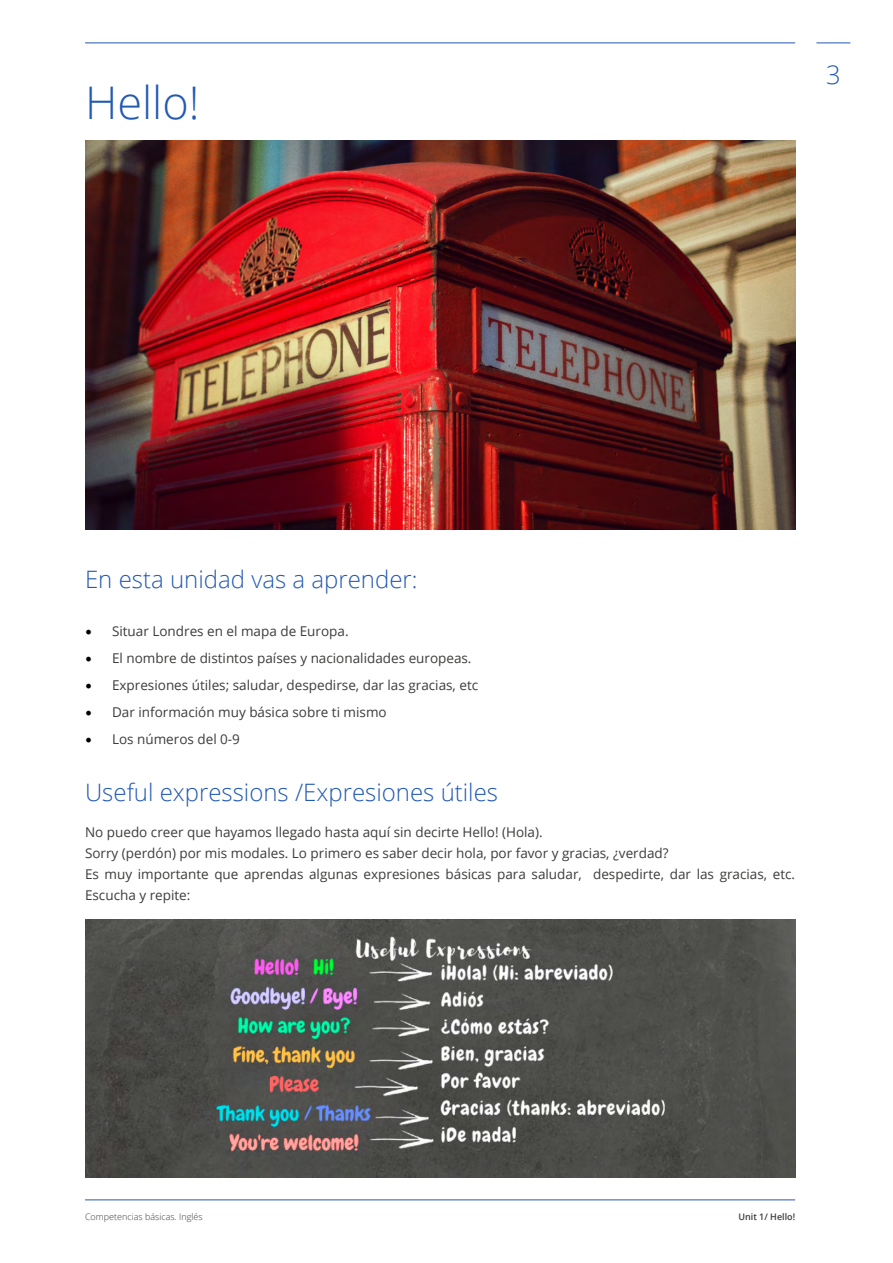
<style>
.page{position:relative;width:893px;height:1263px;background:#fff}
.page>*{position:absolute;margin:0;border:0;box-sizing:border-box;transform-origin:0 0}
.t1{font:300 45px "Open Sans";color:#2259b3}
.t2{font:300 25.5px "Open Sans";color:#2259b3}
.t3{font:300 24px "Open Sans";color:#2259b3}
.t4{font:13.5px/21px "Open Sans";color:#3c3c3b}
.t5{font:300 9px "Open Sans";color:#3c3c3b}
.t6{font:600 9px "Open Sans";color:#3c3c3b}
.s1{font-family:"Minion Pro";font-size:18px;color:#000}
</style>
<div class="page">
<hr style="left:816px;top:43px;width:34px;height:1px;background:#2259b3">
<hr style="left:85px;top:43px;width:710px;height:1px;background:#2259b3">
<hr style="left:85px;top:1199px;width:710px;height:1px;background:#2259b3">
<img style="left:85px;top:140px;width:710px;height:389px">
<img style="left:85px;top:919px;width:710px;height:258px">
<h1 class="t1" style="left:85px;top:72px;width:116px">Hello!</h1>
<h2 class="t2" style="left:826px;top:58px;width:16px">3</h2>
<h3 class="t3" style="left:85px;top:562px;width:334px">En esta unidad vas a aprender:</h3>
<p class="t4" style="left:85px;top:620px;width:265px"><span class="s1">•</span> Situar Londres en el mapa de Europa.</p>
<p class="t4" style="left:85px;top:647px;width:388px"><span class="s1">•</span> El nombre de distintos países y nacionalidades europeas.</p>
<p class="t4" style="left:85px;top:674px;width:395px"><span class="s1">•</span> Expresiones útiles; saludar, despedirse, dar las gracias, etc</p>
<p class="t4" style="left:85px;top:701px;width:303px"><span class="s1">•</span> Dar información muy básica sobre ti mismo</p>
<p class="t4" style="left:85px;top:728px;width:156px"><span class="s1">•</span> Los números del 0-9</p>
<h3 class="t3" style="left:85px;top:775px;width:415px">Useful expressions /Expresiones útiles</h3>
<p class="t4" style="left:85px;top:821px;width:712px">No puedo creer que hayamos llegado hasta aquí sin decirte Hello! (Hola).<br>Sorry (perdón) por mis modales. Lo primero es saber decir hola, por favor y gracias, ¿verdad?<br>Es muy importante que aprendas algunas expresiones básicas para saludar, despedirte, dar las gracias, etc.<br>Escucha y repite:</p>
<p class="t5" style="left:85px;top:1210px;width:119px">Competencias básicas. Inglés</p>
<p class="t6" style="left:738px;top:1210px;width:58px">Unit 1/ Hello!</p>
</div>
